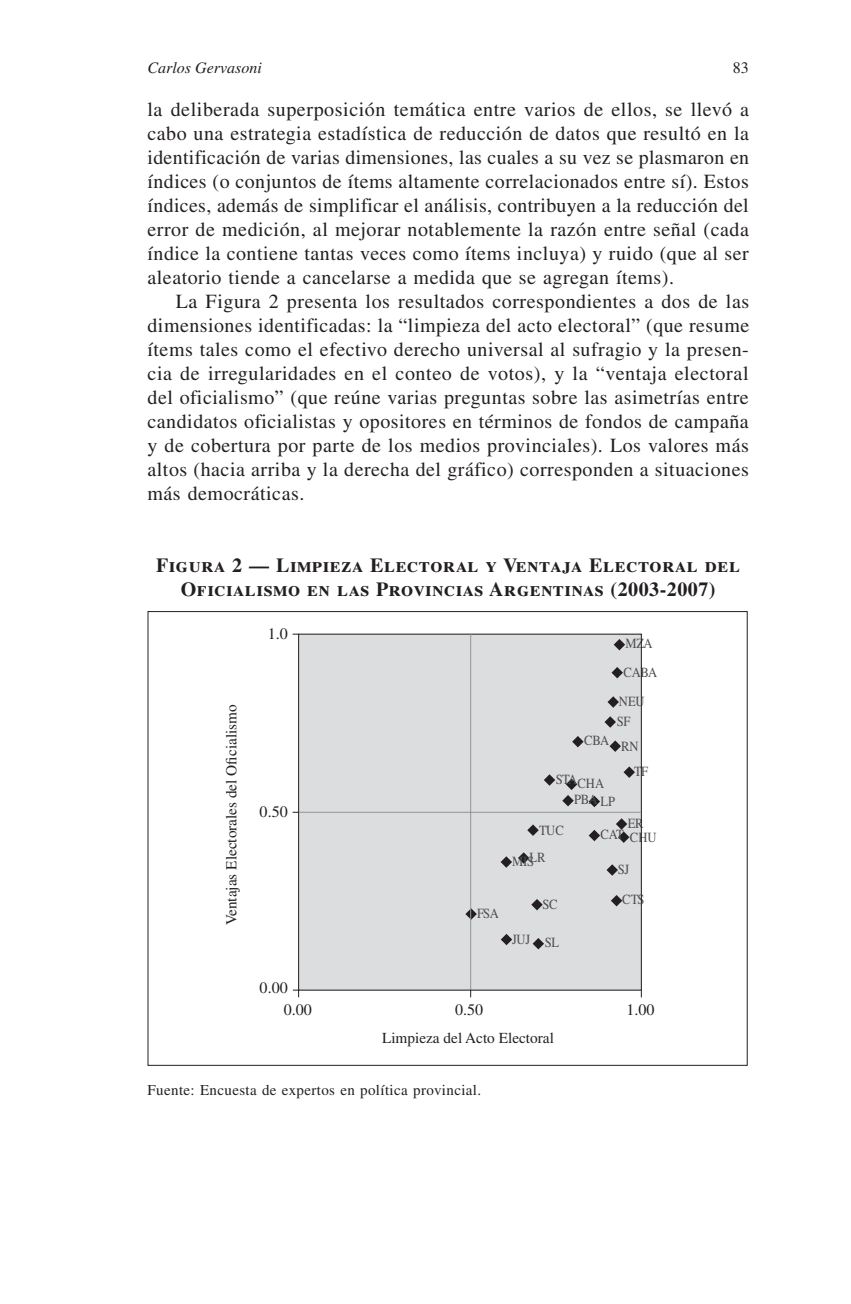
<style>
.page{position:relative;width:851px;height:1304px;background:#fff}
.page>*{position:absolute;margin:0;border:0;box-sizing:border-box;transform-origin:0 0}
.t1{font:20px/24px "Times LT Std";letter-spacing:.025em;color:#231f20;text-align:justify}
.t2{font:700 20px/24px "Times LT Std";letter-spacing:.025em;color:#231f20;text-align:center}
.t3{font:16px "Times LT Std";color:#231f20}
.t4{font:italic 16px "Times LT Std";color:#231f20}
.t5{font:15.2px "Times LT Std";color:#231f20}
.t6{font:15px "Times LT Std";letter-spacing:.025em;color:#231f20}
.t7{font:14px/28.4px "Times LT Std";letter-spacing:-.03em;color:#4c4d4e;scale:.9 1}
</style>
<div class="page">
<svg style="left:147px;top:611px;width:600px;height:455px"></svg>
<svg style="left:226px;top:757px;width:10px;height:7px"></svg>
<p class="t4" style="left:147px;top:59px;width:116px">Carlos Gervasoni</p>
<p class="t3" style="left:732px;top:59px;width:17px">83</p>
<p class="t1" style="left:147px;top:97px;width:603px">la deliberada superposición temática entre varios de ellos, se llevó a cabo una estrategia estadística de reducción de datos que resultó en la identificación de varias dimensiones, las cuales a su vez se plasmaron en índices (o conjuntos de ítems altamente correlacionados entre sí). Estos índices, además de simplificar el análisis, contribuyen a la reducción del error de medición, al mejorar notablemente la razón entre señal (cada índice la contiene tantas veces como ítems incluya) y ruido (que al ser aleatorio tiende a cancelarse a medida que se agregan ítems).</p>
<p class="t1" style="left:147px;top:289px;width:603px;text-indent:28px">La Figura 2 presenta los resultados correspondientes a dos de las dimensiones identificadas: la “limpieza del acto electoral” (que resume ítems tales como el efectivo derecho universal al sufragio y la presen&shy;cia de irregularidades en el conteo de votos), y la “ventaja electoral del oficialismo” (que reúne varias preguntas sobre las asimetrías entre candidatos oficialistas y opositores en términos de fondos de campaña y de cobertura por parte de los medios provinciales). Los valores más altos (hacia arriba y la derecha del gráfico) corresponden a situaciones más democráticas.</p>
<p class="t2" style="left:156px;top:553px;width:585px">Figura 2 — Limpieza Electoral y Ventaja Electoral del<br>Oficialismo en las Provincias Argentinas (2003-2007)</p>
<p class="t5" style="left:223px;top:925px;width:222px;rotate:-90deg">Ventajas Electorales del O cialismo</p>
<p class="t3" style="left:267px;top:624px;width:21px">1.0</p>
<p class="t3" style="left:259px;top:802px;width:29px">0.50</p>
<p class="t3" style="left:259px;top:979px;width:29px">0.00</p>
<p class="t7" style="left:477px;top:899px;width:26px">FSA</p>
<p class="t7" style="left:584px;top:726px;width:29px">CBA</p>
<p class="t7" style="left:555px;top:765px;width:25px">STA</p>
<p class="t7" style="left:577px;top:769px;width:31px">CHA</p>
<p class="t7" style="left:623px;top:629px;width:39px">MZA<br>CABA</p>
<p class="t7" style="left:619px;top:687px;width:30px">NEU</p>
<p class="t7" style="left:621px;top:732px;width:21px">RN</p>
<p class="t7" style="left:616px;top:707px;width:17px">SF</p>
<p class="t7" style="left:634px;top:757px;width:17px">TF</p>
<p class="t7" style="left:539px;top:816px;width:29px">TUC</p>
<p class="t7" style="left:529px;top:843px;width:19px">LR</p>
<p class="t7" style="left:512px;top:847px;width:26px">MIS</p>
<p class="t7" style="left:512px;top:925px;width:22px">JUJ</p>
<p class="t7" style="left:542px;top:890px;width:18px">SC</p>
<p class="t7" style="left:544px;top:928px;width:17px">SL</p>
<p class="t7" style="left:574px;top:785px;width:27px">PBA</p>
<p class="t7" style="left:600px;top:787px;width:18px">LP</p>
<p class="t7" style="left:627px;top:809px;width:19px">ER</p>
<p class="t7" style="left:600px;top:820px;width:28px">CAT</p>
<p class="t7" style="left:629px;top:823px;width:31px">CHU</p>
<p class="t7" style="left:617px;top:855px;width:14px">SJ</p>
<p class="t7" style="left:622px;top:885px;width:26px">CTS</p>
<p class="t3" style="left:284px;top:1000px;width:29px">0.00</p>
<p class="t3" style="left:455px;top:1000px;width:29px">0.50</p>
<p class="t3" style="left:626px;top:1000px;width:29px">1.00</p>
<p class="t5" style="left:382px;top:1029px;width:173px">Limpieza del Acto Electoral</p>
<p class="t6" style="left:147px;top:1082px;width:335px">Fuente: Encuesta de expertos en política provincial.</p>
</div>
